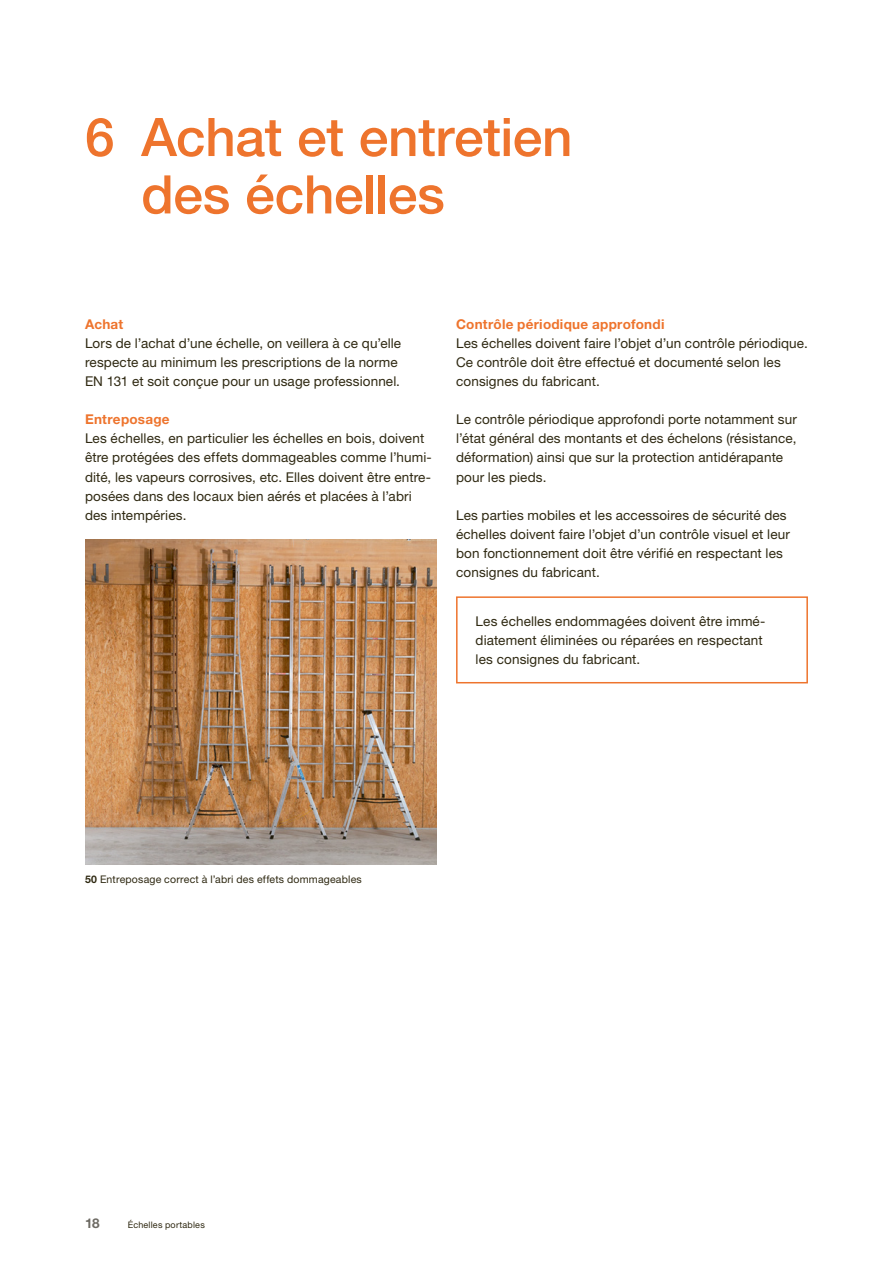
<style>
.page{position:relative;width:893px;height:1263px;background:#fff}
.page>*{position:absolute;margin:0;border:0;box-sizing:border-box;transform-origin:0 0}
.t1{font:500 53.25px/57.4px "Helvetica Neue LT Std";letter-spacing:-.01em;color:#ee742d}
.t2{font:13.5px/19.2px "Helvetica Neue LT Std";letter-spacing:.01em;color:#2f2912}
.t3{font:700 13.5px "Helvetica Neue LT Std";letter-spacing:.02em;color:#ee742d}
.t4{font:700 13.5px "Helvetica Neue LT Std";color:#6d6a63}
.t5{font:10.5px "Helvetica Neue LT Std";letter-spacing:.02em;color:#2f2912}
.t6{font:9px "Helvetica Neue LT Std";letter-spacing:.025em;color:#2f2912}
.s1{font-weight:700}
</style>
<div class="page">
<img style="left:85px;top:539px;width:352px;height:325px">
<div style="left:456px;top:596px;width:352px;height:87px;border:2px solid #ee742d"></div>
<h1 class="t1" style="left:141px;top:108px;width:433px;text-indent:-56px">6 Achat et entretien des échelles</h1>
<p class="t3" style="left:85px;top:315px;width:40px">Achat</p>
<p class="t2" style="left:85px;top:333px;width:318px">Lors de l’achat d’une échelle, on veillera à ce qu’elle respecte au minimum les prescriptions de la norme<br>EN 131 et soit conçue pour un usage professionnel.</p>
<p class="t3" style="left:85px;top:411px;width:86px">Entreposage</p>
<p class="t2" style="left:85px;top:429px;width:348px">Les échelles, en particulier les échelles en bois, doivent être protégées des effets dommageables comme l’humi&shy;dité, les vapeurs corrosives, etc. Elles doivent être entre&shy;posées dans des locaux bien aérés et placées à l’abri des intempéries.</p>
<p class="t3" style="left:456px;top:315px;width:210px">Contrôle périodique approfondi</p>
<p class="t2" style="left:456px;top:333px;width:353px">Les échelles doivent faire l’objet d’un contrôle périodique.<br>Ce contrôle doit être effectué et documenté selon les consignes du fabricant.</p>
<p class="t2" style="left:456px;top:410px;width:342px">Le contrôle périodique approfondi porte notamment sur l’état général des montants et des échelons (résistance, déformation) ainsi que sur la protection antidérapante pour les pieds.</p>
<p class="t2" style="left:456px;top:505px;width:335px">Les parties mobiles et les accessoires de sécurité des échelles doivent faire l’objet d’un contrôle visuel et leur bon fonctionnement doit être vérifié en respectant les consignes du fabricant.</p>
<p class="t2" style="left:476px;top:611px;width:291px">Les échelles endommagées doivent être immé&shy;diatement éliminées ou réparées en respectant les consignes du fabricant.</p>
<p class="t5" style="left:85px;top:873px;width:278px"><span class="s1">50</span> Entreposage correct à l’abri des effets dommageables</p>
<p class="t4" style="left:85px;top:1215px;width:16px">18</p>
<p class="t6" style="left:128px;top:1219px;width:79px">Échelles portables</p>
</div>
